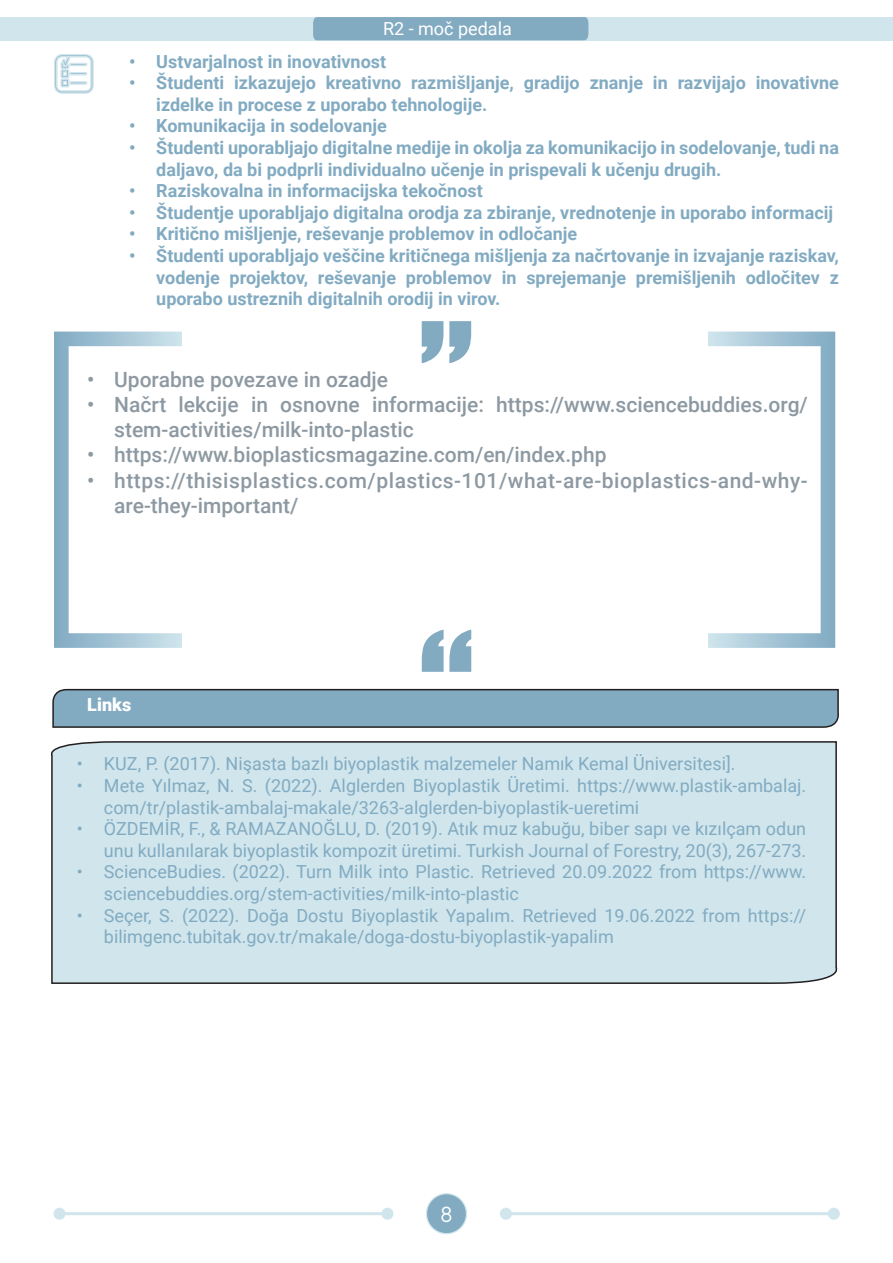
<style>
.page{position:relative;width:893px;height:1263px;background:#fff}
.page>*{position:absolute;margin:0;border:0;box-sizing:border-box;transform-origin:0 0}
.t1{font:164.85px "Impact";color:#82abc2}
.t2{font:500 21px/25.2px "Roboto";color:#8d99a2}
.t3{font:500 21px/25.2px "Roboto";letter-spacing:.025em;color:#8d99a2}
.t4{font:21px "TG Neuramatica";color:#fff}
.t5{font:700 18px/21.6px "Roboto";color:#82abc2}
.t6{font:18px/21.6px "Roboto";color:#82abc2}
.t7{font:18px "Roboto";color:#fff}
.t8{font:900 18px "Roboto";color:#fff}
</style>
<div class="page">
<div style="left:426px;top:1194px;width:40px;height:40px;background:#82abc2;border-radius:50%"></div>
<div style="left:426px;top:1193px;width:41px;height:41px;border:1px solid #d0e5ec;border-radius:50%"></div>
<div style="left:0;top:17px;width:893px;height:23px;background:#d0e5ec"></div>
<div style="left:312px;top:17px;width:277px;height:24px;background:#82abc2"></div>
<hr style="left:506px;top:1212px;width:328px;height:3px;background:#d0e5ec">
<div style="left:500px;top:1208px;width:12px;height:12px;background:#d0e5ec;border-radius:50%"></div>
<div style="left:828px;top:1208px;width:12px;height:12px;background:#d0e5ec;border-radius:50%"></div>
<hr style="left:60px;top:1212px;width:327px;height:3px;background:#d0e5ec">
<div style="left:54px;top:1208px;width:12px;height:12px;background:#d0e5ec;border-radius:50%"></div>
<div style="left:381px;top:1208px;width:12px;height:12px;background:#d0e5ec;border-radius:50%"></div>
<svg style="left:54px;top:54px;width:40px;height:40px"></svg>
<svg style="left:52px;top:688px;width:787px;height:40px;background:#7ea2b7"></svg>
<div style="left:50px;top:741px;width:788px;height:243px;background:#d0e5ec"></div>
<svg style="left:54px;top:332px;width:128px;height:316px"></svg>
<svg style="left:708px;top:332px;width:127px;height:316px"></svg>
<p class="t7" style="left:383px;top:16px;width:130px">R2 - moč pedala</p>
<p class="t5" style="left:129px;top:50px;width:258px">• Ustvarjalnost in inovativnost</p>
<p class="t5" style="left:156px;top:71px;width:684px;text-indent:-27px">• Študenti izkazujejo kreativno razmišljanje, gradijo znanje in razvijajo inovativne izdelke in procese z uporabo tehnologije.</p>
<p class="t5" style="left:129px;top:114px;width:259px">• Komunikacija in sodelovanje</p>
<p class="t5" style="left:156px;top:136px;width:684px;text-indent:-27px">• Študenti uporabljajo digitalne medije in okolja za komunikacijo in sodelovanje, tudi na daljavo, da bi podprli individualno učenje in prispevali k učenju drugih.</p>
<p class="t5" style="left:129px;top:179px;width:355px">• Raziskovalna in informacijska tekočnost</p>
<p class="t5" style="left:129px;top:201px;width:705px">• Študentje uporabljajo digitalna orodja za zbiranje, vrednotenje in uporabo informacij</p>
<p class="t5" style="left:129px;top:222px;width:449px">• Kritično mišljenje, reševanje problemov in odločanje</p>
<p class="t5" style="left:156px;top:244px;width:684px;text-align:justify;text-indent:-27px">• Študenti uporabljajo veščine kritičnega mišljenja za načrtovanje in izvajanje raziskav, vodenje projektov, reševanje problemov in sprejemanje premišljenih odločitev z uporabo ustreznih digitalnih orodij in virov.</p>
<h1 class="t1" style="left:419px;top:259px;width:57px">’’</h1>
<p class="t2" style="left:87px;top:366px;width:302px">• Uporabne povezave in ozadje</p>
<p class="t2" style="left:114px;top:391px;width:695px;text-indent:-27px">• Načrt lekcije in osnovne informacije: https://www.sciencebuddies.org/ stem-activities/milk-into-plastic</p>
<p class="t2" style="left:87px;top:442px;width:521px">• https://www.bioplasticsmagazine.com/en/index.php</p>
<p class="t3" style="left:114px;top:467px;width:695px;text-indent:-27px">• https://thisisplastics.com/plastics-101/what-are-bioplastics-and-why&shy;are-they-important/</p>
<p class="t8" style="left:87px;top:692px;width:45px">Links</p>
<h1 class="t1" style="left:474px;top:734px;width:57px;rotate:-180deg">’’</h1>
<p class="t6" style="left:77px;top:752px;width:660px">• KUZ, P. (2017). Nişasta bazlı biyoplastik malzemeler Namık Kemal Üniversitesi].</p>
<p class="t6" style="left:104px;top:774px;width:704px;text-indent:-27px">• Mete Yılmaz, N. S. (2022). Alglerden Biyoplastik Üretimi. https://www.plastik-ambalaj. com/tr/plastik-ambalaj-makale/3263-alglerden-biyoplastik-ueretimi</p>
<p class="t6" style="left:77px;top:817px;width:731px;text-align:right">• ÖZDEMİR, F., &amp; RAMAZANOĞLU, D. (2019). Atık muz kabuğu, biber sapı ve kızılçam odun unu kullanılarak biyoplastik kompozit üretimi. Turkish Journal of Forestry, 20(3), 267-273.</p>
<p class="t6" style="left:104px;top:860px;width:704px;text-indent:-27px">• ScienceBudies. (2022). Turn Milk into Plastic. Retrieved 20.09.2022 from https://www. sciencebuddies.org/stem-activities/milk-into-plastic</p>
<p class="t6" style="left:104px;top:904px;width:704px;text-indent:-27px">• Seçer, S. (2022). Doğa Dostu Biyoplastik Yapalım. Retrieved 19.06.2022 from https:// bilimgenc.tubitak.gov.tr/makale/doga-dostu-biyoplastik-yapalim</p>
<p class="t4" style="left:441px;top:1200px;width:13px">8</p>
</div>
